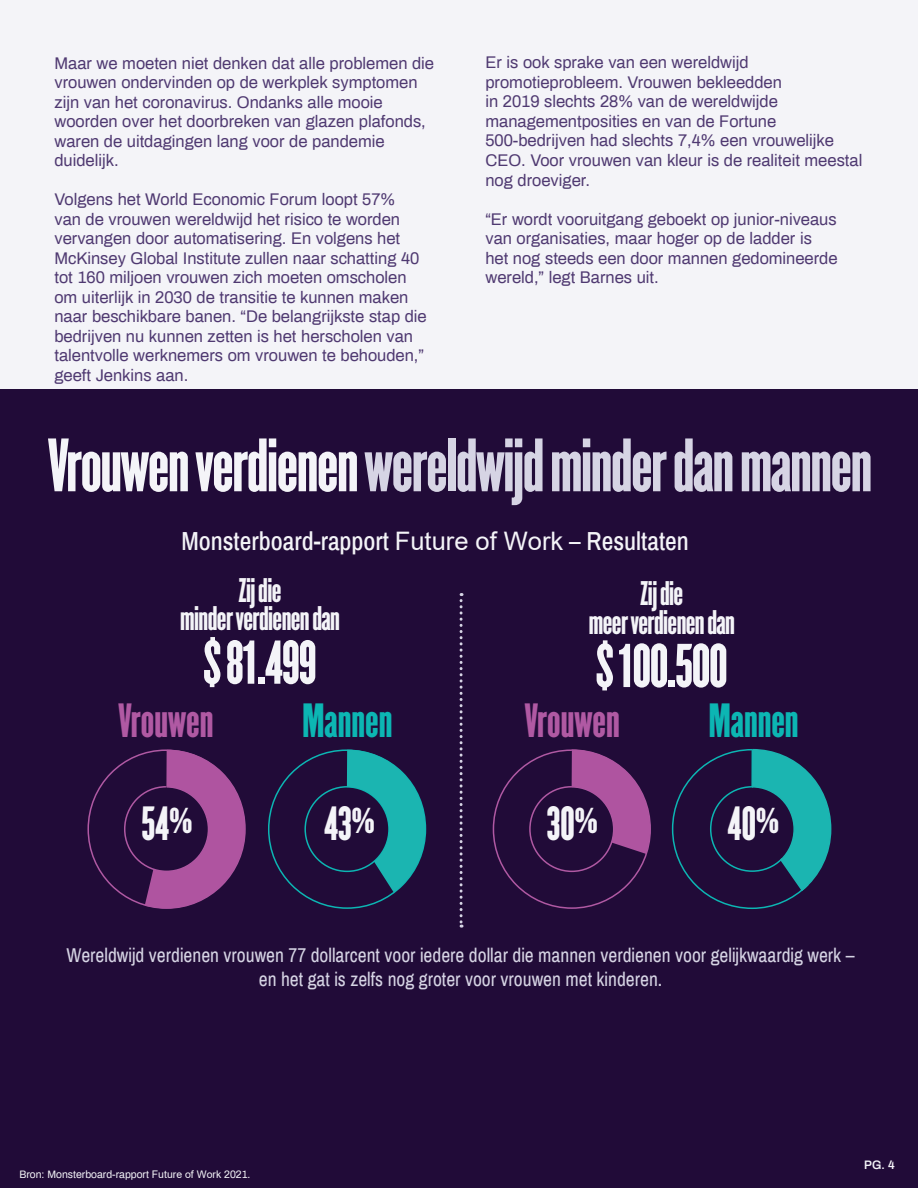
<style>
.page{position:relative;width:918px;height:1188px;background:#fff}
.page>*{position:absolute;margin:0;border:0;box-sizing:border-box;transform-origin:0 0}
.t1{font:66px "Champion Featherweight";letter-spacing:-.02em;color:#d6d4e4}
.t2{font:54px "Champion Featherweight";letter-spacing:-.02em;color:#f4f4f8}
.t3{font:42px "Champion Featherweight";color:#b059a3}
.t4{font:42px "Champion Featherweight";color:#0cb6b3}
.t5{font:42px "Champion Featherweight";color:#f4f4f8}
.t6{font:29.85px/28.8px "Champion Featherweight";letter-spacing:-.02em;color:#f4f4f8;text-align:center}
.t7{font:500 25.5px "Archivo Narrow";color:#f4f4f8}
.t8{font:19.5px/23.4px "Archivo Narrow";color:#d6d4e4;text-align:center}
.t9{font:16.5px/19.5px "Archivo";color:#4f3971}
.t10{font:600 12px "Archivo";color:#f4f4f8}
.t11{font:10.5px "Archivo";color:#f4f4f8}
.s1{color:#f4f4f8}
.s2{font-family:"Arial";font-weight:400}
.s3{font-family:"Arial"}
</style>
<div class="page">
<div style="left:0;top:384px;width:918px;height:804px;background:#210b38"></div>
<div style="left:0;top:0;width:918px;height:389px;background:#f4f4f8"></div>
<svg style="left:268px;top:749px;width:158px;height:160px"></svg>
<svg style="left:87px;top:749px;width:159px;height:160px"></svg>
<svg style="left:672px;top:748px;width:160px;height:161px"></svg>
<svg style="left:493px;top:749px;width:158px;height:160px"></svg>
<svg style="left:460px;top:593px;width:3px;height:335px"></svg>
<p class="t9" style="left:54px;top:52px;width:381px">Maar we moeten niet denken dat alle problemen die vrouwen ondervinden op de werkplek symptomen zijn van het coronavirus. Ondanks alle mooie woorden over het doorbreken van glazen plafonds, waren de uitdagingen lang voor de pandemie duidelijk.</p>
<p class="t9" style="left:54px;top:189px;width:374px">Volgens het World Economic Forum loopt 57%<br>van de vrouwen wereldwijd het risico te worden vervangen door automatisering. En volgens het McKinsey Global Institute zullen naar schatting 40 tot 160 miljoen vrouwen zich moeten omscholen om uiterlijk in 2030 de transitie te kunnen maken naar beschikbare banen. “De belangrijkste stap die bedrijven nu kunnen zetten is het herscholen van talentvolle werknemers om vrouwen te behouden,” geeft Jenkins aan.</p>
<p class="t9" style="left:485px;top:52px;width:378px">Er is ook sprake van een wereldwijd promotieprobleem. Vrouwen bekleedden<br>in 2019 slechts 28% van de wereldwijde managementposities en van de Fortune 500-bedrijven had slechts 7,4% een vrouwelijke CEO. Voor vrouwen van kleur is de realiteit meestal nog droeviger.</p>
<p class="t9" style="left:485px;top:208px;width:354px">“Er wordt vooruitgang geboekt op junior-niveaus van organisaties, maar hoger op de ladder is het nog steeds een door mannen gedomineerde wereld,” legt Barnes uit.</p>
<h1 class="t1" style="left:48px;top:417px;width:826px"><span class="s1">Vrouwen verdienen</span> wereldwijd minder dan mannen</h1>
<h3 class="t7" style="left:181px;top:525px;width:509px">Monsterboard-rapport <span class="s2">Future of Work</span> – Resultaten</h3>
<h3 class="t6" style="left:180px;top:576px;width:161px">Zij die<br>minder verdienen dan</h3>
<h2 class="t2" style="left:204px;top:623px;width:114px">$ 81.499</h2>
<h3 class="t6" style="left:589px;top:579px;width:148px">Zij die<br>meer verdienen dan</h3>
<h2 class="t2" style="left:596px;top:627px;width:133px">$ 100.500</h2>
<h3 class="t3" style="left:118px;top:690px;width:97px">Vrouwen</h3>
<h3 class="t4" style="left:303px;top:690px;width:91px">Mannen</h3>
<h3 class="t3" style="left:525px;top:690px;width:97px">Vrouwen</h3>
<h3 class="t4" style="left:709px;top:690px;width:91px">Mannen</h3>
<h3 class="t5" style="left:141px;top:793px;width:52px">54<sup>%</sup></h3>
<h3 class="t5" style="left:324px;top:793px;width:52px">43<sup>%</sup></h3>
<h3 class="t5" style="left:547px;top:793px;width:52px">30<sup>%</sup></h3>
<h3 class="t5" style="left:728px;top:793px;width:53px">40<sup>%</sup></h3>
<p class="t8" style="left:67px;top:944px;width:790px">Wereldwijd verdienen vrouwen 77 dollarcent voor iedere dollar die mannen verdienen voor gelijkwaardig werk – en het gat is zelfs nog groter voor vrouwen met kinderen.</p>
<p class="t11" style="left:19px;top:1168px;width:233px">Bron: Monsterboard-rapport <span class="s3">Future of Work</span> 2021.</p>
<p class="t10" style="left:864px;top:1157px;width:32px">PG. 4</p>
</div>
